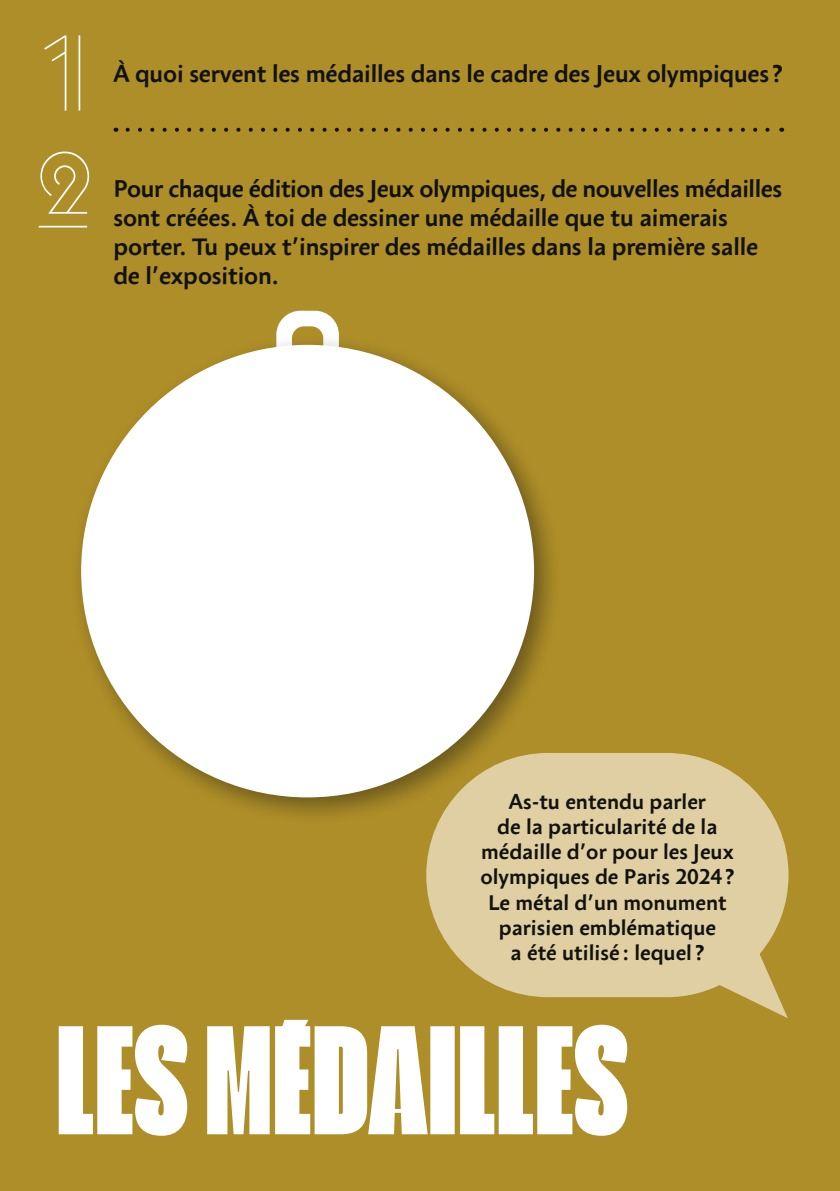
<style>
.page{position:relative;width:840px;height:1191px;background:#fff}
.page>*{position:absolute;margin:0;border:0;box-sizing:border-box;transform-origin:0 0}
.t1{font:96px "Tricolor";color:#fff}
.t2{font:700 24px/28.8px "Anselm Sans";letter-spacing:-.01em;color:#12120d}
.t3{font:700 21px/25.2px "Anselm Sans";color:#12120d;text-align:center}
</style>
<div class="page">
<div style="left:0;top:0;width:839px;height:1191px;background:#ae8e28"></div>
<svg style="left:127px;top:128px;width:643px;height:4px"></svg>
<svg style="left:59px;top:1019px;width:568px;height:116px;fill:#fff"></svg>
<svg style="left:426px;top:753px;width:362px;height:265px;fill:#e0cfa3"></svg>
<div style="left:276px;top:311px;width:63px;height:62px;background:#fff;border-radius:24px"></div>
<div style="left:292px;top:326px;width:31px;height:31px;background:#ae8e28;border-radius:12px"></div>
<div style="left:69px;top:333px;width:493px;height:493px;background:#12120d;opacity:.43"></div>
<div style="left:81px;top:345px;width:452px;height:452px;background:#fff;border-radius:50%"></div>
<h1 class="t1" style="left:35px;top:17px;width:64px">1</h1>
<h1 class="t1" style="left:30px;top:134px;width:64px">2</h1>
<p class="t2" style="left:113px;top:59px;width:670px">À quoi servent les médailles dans le cadre des Jeux olympiques?</p>
<p class="t2" style="left:113px;top:174px;width:670px">Pour chaque édition des Jeux olympiques, de nouvelles médailles sont créées. À toi de dessiner une médaille que tu aimerais porter. Tu peux t’inspirer des médailles dans la première salle de l’exposition.</p>
<p class="t3" style="left:480px;top:788px;width:255px">As-tu entendu parler<br>de la particularité de la médaille d’or pour les Jeux olympiques de Paris 2024?<br>Le métal d’un monument parisien emblématique<br>a été utilisé: lequel ?</p>
</div>
